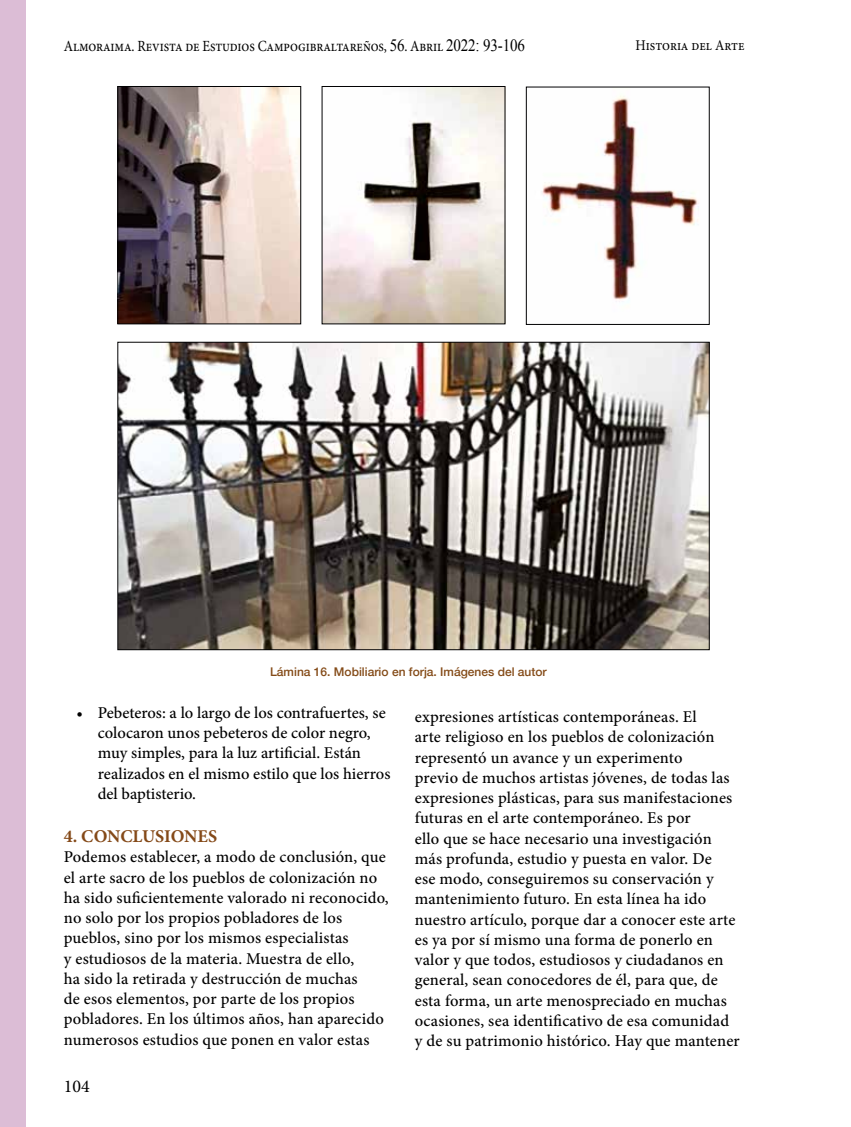
<style>
.page{position:relative;width:851px;height:1127px;background:#fff}
.page>*{position:absolute;margin:0;border:0;box-sizing:border-box;transform-origin:0 0}
.t1{font:700 18px "Minion Pro";letter-spacing:-.01em;color:#844918}
.t2{font:18px "Minion Pro";color:#000}
.t3{font:500 16.5px/20.2px "Minion Pro";letter-spacing:.01em;color:#000}
.t4{font:15.6px "Minion Pro";letter-spacing:-.01em;color:#000;scale:.87 1}
.t5{font:14.85px "Minion Pro";letter-spacing:-.005em;color:#000;scale:.91 1}
.t6{font:500 12px "Helvetica Neue";color:#844b18}
.s1{font-family:"Times New Roman";font-size:17.25px}
</style>
<div class="page">
<div style="left:0;top:0;width:26px;height:1127px;background:#dcbdd6"></div>
<img style="left:119px;top:344px;width:588px;height:304px">
<img style="left:119px;top:88px;width:180px;height:234px">
<div style="left:117px;top:86px;width:184px;height:238px;border:1px solid #020203"></div>
<img style="left:542px;top:95px;width:157px;height:205px">
<div style="left:526px;top:87px;width:183px;height:238px;border:1px solid #020203"></div>
<img style="left:323px;top:88px;width:180px;height:234px">
<p class="t4" style="left:64px;top:35px;width:531px">Almoraima. Revista de Estudios Campogibraltareños, <span class="s1">56</span>. Abril <span class="s1">2022: 93-106</span></p>
<p class="t5" style="left:635px;top:36px;width:121px">Historia del Arte</p>
<p class="t6" style="left:270px;top:662px;width:278px">Lámina 16. Mobiliario en forja. Imágenes del autor</p>
<p class="t3" style="left:98px;top:702px;width:294px;text-indent:-21px">• Pebeteros: a lo largo de los contrafuertes, se colocaron unos pebeteros de color negro, muy simples, para la luz artificial. Están realizados en el mismo estilo que los hierros del baptisterio.</p>
<p class="t1" style="left:64px;top:824px;width:155px">4. CONCLUSIONES</p>
<p class="t3" style="left:64px;top:847px;width:326px">Podemos establecer, a modo de conclusión, que el arte sacro de los pueblos de colonización no ha sido suficientemente valorado ni reconocido, no solo por los propios pobladores de los pueblos, sino por los mismos especialistas<br>y estudiosos de la materia. Muestra de ello,<br>ha sido la retirada y destrucción de muchas<br>de esos elementos, por parte de los propios pobladores. En los últimos años, han aparecido numerosos estudios que ponen en valor estas</p>
<p class="t2" style="left:64px;top:1074px;width:27px">104</p>
<p class="t3" style="left:415px;top:707px;width:326px">expresiones artísticas contemporáneas. El<br>arte religioso en los pueblos de colonización representó un avance y un experimento<br>previo de muchos artistas jóvenes, de todas las expresiones plásticas, para sus manifestaciones futuras en el arte contemporáneo. Es por<br>ello que se hace necesario una investigación más profunda, estudio y puesta en valor. De<br>ese modo, conseguiremos su conservación y mantenimiento futuro. En esta línea ha ido nuestro artículo, porque dar a conocer este arte es ya por sí mismo una forma de ponerlo en valor y que todos, estudiosos y ciudadanos en general, sean conocedores de él, para que, de esta forma, un arte menospreciado en muchas ocasiones, sea identificativo de esa comunidad y de su patrimonio histórico. Hay que mantener</p>
</div>
